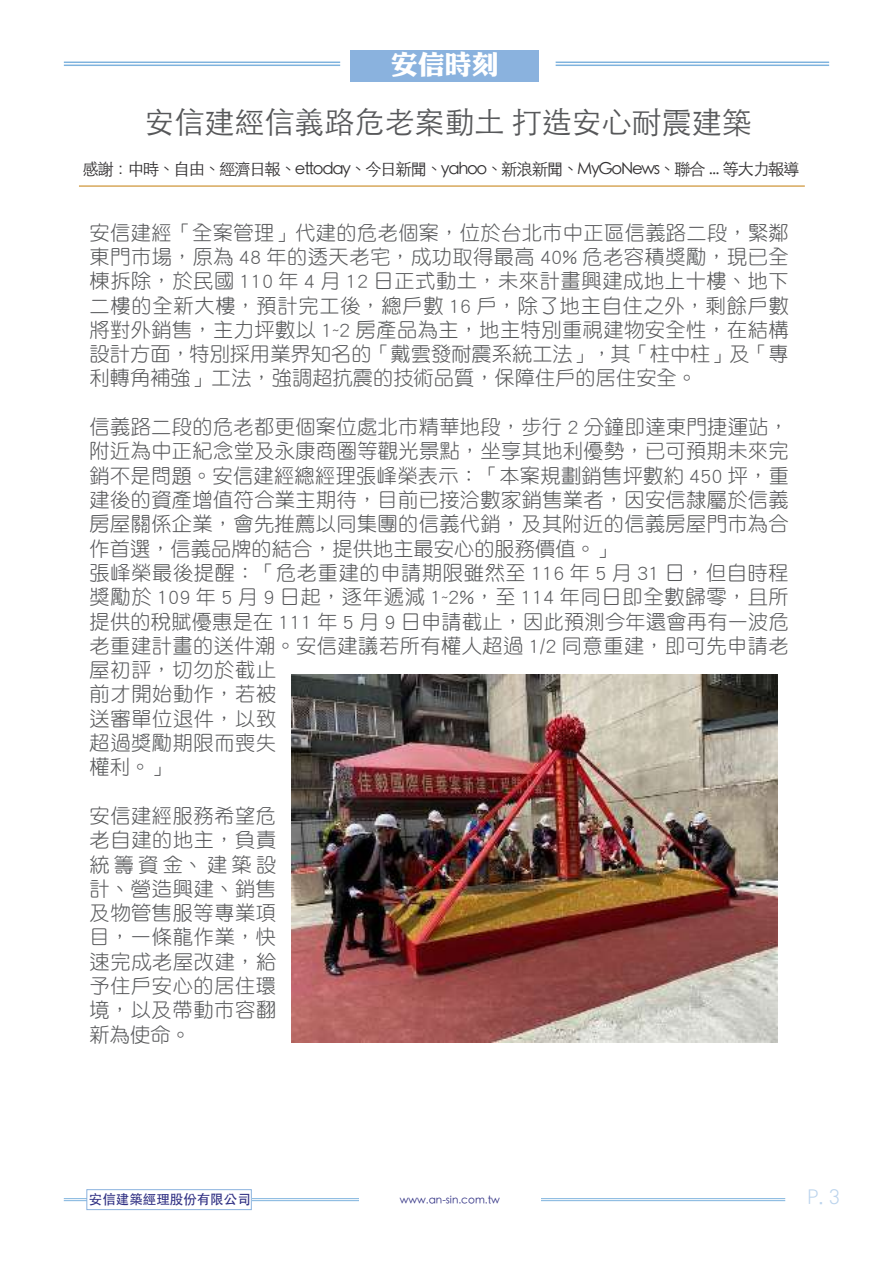
<style>
.page{position:relative;width:893px;height:1263px;background:#fff}
.page>*{position:absolute;margin:0;border:0;box-sizing:border-box;transform-origin:0 0}
.t1{font:300 30px "ST Heiti TC";color:#57585a}
.t2{font:27px "DF Li King Hei Std W8";color:#fff}
.t3{font:21px "DF Li Hei W3 WIN BF";color:#bcd4ed}
.t4{font:20.25px/24.3px "DF Yuan Std W3";letter-spacing:.015em;color:#57585a;text-align:justify}
.t5{font:300 16.5px "ST Heiti TC";letter-spacing:-.08em;color:#312f30}
.t6{font:500 13.5px "ST Heiti TC";color:#303083}
.t7{font:300 10.5px "ST Heiti TC";color:#303083}
</style>
<div class="page">
<div style="left:351px;top:50px;width:188px;height:31px;background:#8ab2de"></div>
<hr style="left:556px;top:62px;width:273px;height:1px;background:#7fb3de">
<hr style="left:556px;top:65px;width:273px;height:1px;background:#7fb3de">
<hr style="left:64px;top:62px;width:276px;height:1px;background:#7fb3de">
<hr style="left:64px;top:65px;width:276px;height:1px;background:#7fb3de">
<hr style="left:64px;top:1198px;width:721px;height:1px;background:#7fb3de">
<hr style="left:64px;top:1200px;width:721px;height:1px;background:#7fb3de">
<hr style="left:79px;top:185px;width:726px;height:2px;background:#d7a85c">
<div style="left:359px;top:1191px;width:181px;height:21px;background:#fff"></div>
<div style="left:87px;top:1190px;width:164px;height:19px;background:#fff"></div>
<div style="left:86px;top:1189px;width:166px;height:21px;border:1px solid #8ab2de"></div>
<img style="left:291px;top:674px;width:486px;height:368px">
<h2 class="t2" style="left:391px;top:49px;width:109px">安信時刻</h2>
<h1 class="t1" style="left:144px;top:96px;width:609px">安信建經信義路危老案動土 打造安心耐震建築</h1>
<p class="t5" style="left:82px;top:154px;width:719px">感謝：中時、自由、經濟日報、ettoday、今日新聞、yahoo、新浪新聞、MyGoNews、聯合 ... 等大力報導</p>
<p class="t4" style="left:90px;top:220px;width:701px">安信建經「全案管理」代建的危老個案，位於台北市中正區信義路二段，緊鄰東門市場，原為 48 年的透天老宅，成功取得最高 40% 危老容積獎勵，現已全棟拆除，於民國 110 年 4 月 12 日正式動土，未來計畫興建成地上十樓、地下二樓的全新大樓，預計完工後，總戶數 16 戶，除了地主自住之外，剩餘戶數將對外銷售，主力坪數以 1~2 房產品為主，地主特別重視建物安全性，在結構設計方面，特別採用業界知名的「戴雲發耐震系統工法」，其「柱中柱」及「專利轉角補強」工法，強調超抗震的技術品質，保障住戶的居住安全。</p>
<p class="t4" style="left:90px;top:414px;width:701px;text-align:left">信義路二段的危老都更個案位處北市精華地段，步行 2 分鐘即達東門捷運站，附近為中正紀念堂及永康商圈等觀光景點，坐享其地利優勢，已可預期未來完銷不是問題。安信建經總經理張峰榮表示：「本案規劃銷售坪數約 450 坪，重建後的資產增值符合業主期待，目前已接洽數家銷售業者，因安信隸屬於信義房屋關係企業，會先推薦以同集團的信義代銷，及其附近的信義房屋門市為合作首選，信義品牌的結合，提供地主最安心的服務價值。」<br>張峰榮最後提醒：「危老重建的申請期限雖然至 116 年 5 月 31 日，但自時程獎勵於 109 年 5 月 9 日起，逐年遞減 1~2%，至 114 年同日即全數歸零，且所提供的稅賦優惠是在 111 年 5 月 9 日申請截止，因此預測今年還會再有一波危老重建計畫的送件潮。安信建議若所有權人超過 1/2 同意重建，即可先申請老屋初評，切勿於截止<br>前才開始動作，若被<br>送審單位退件，以致<br>超過獎勵期限而喪失<br>權利。」</p>
<p class="t4" style="left:90px;top:803px;width:188px">安信建經服務希望危老自建的地主，負責統籌資金、建築設計、營造興建、銷售及物管售服等專業項目，一條龍作業，快速完成老屋改建，給予住戶安心的居住環境，以及帶動市容翻新為使命。</p>
<p class="t6" style="left:89px;top:1192px;width:164px">安信建築經理股份有限公司</p>
<p class="t7" style="left:400px;top:1191px;width:102px">www.an-sin.com.tw</p>
<p class="t3" style="left:808px;top:1186px;width:33px">P.3</p>
</div>
